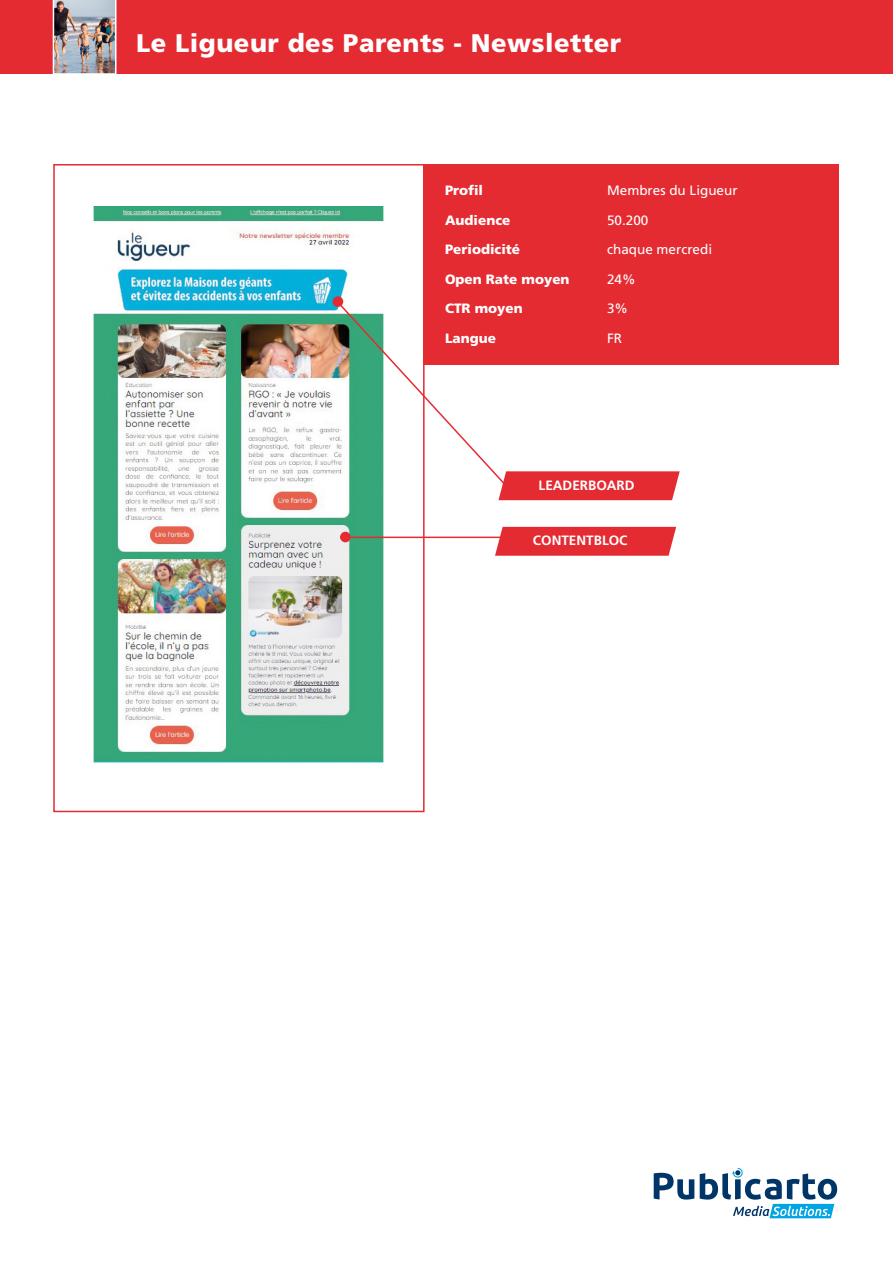
<style>
.page{position:relative;width:893px;height:1263px;background:#fff}
.page>*{position:absolute;margin:0;border:0;box-sizing:border-box;transform-origin:0 0}
.t1{font:900 25.5px "Frutiger LT Std";letter-spacing:.02em;color:#fff}
.t2{font:900 13.5px "Frutiger LT Std";color:#fff}
.t3{font:13.5px "Frutiger LT Std";color:#fff}
.t4{font:700 13.5px "Frutiger LT Std";color:#fff}
</style>
<div class="page">
<div style="left:0;top:0;width:893px;height:73px;background:#e42b32"></div>
<svg style="left:654px;top:1173px;width:40px;height:26px"></svg>
<svg style="left:700px;top:1168px;width:137px;height:50px"></svg>
<img style="left:52px;top:0;width:65px;height:74px">
<div style="left:424px;top:164px;width:415px;height:200px;background:#e42b32"></div>
<div style="left:53px;top:164px;width:372px;height:648px;border:2px solid #e42b32"></div>
<img style="left:92px;top:207px;width:293px;height:557px">
<svg style="left:495px;top:527px;width:181px;height:29px;background:#e5353c"></svg>
<hr style="left:340px;top:537px;width:166px;height:1px;background:#e42b32">
<div style="left:340px;top:532px;width:11px;height:10px;background:#e42b32;border-radius:50%"></div>
<svg style="left:337px;top:302px;width:343px;height:198px"></svg>
<div style="left:333px;top:296px;width:10px;height:11px;background:#e42b32;border-radius:50%"></div>
<p class="t1" style="left:136px;top:28px;width:487px">Le Ligueur des Parents - Newsletter</p>
<p class="t2" style="left:445px;top:183px;width:40px">Profil</p>
<p class="t3" style="left:607px;top:183px;width:132px">Membres du Ligueur</p>
<p class="t2" style="left:445px;top:212px;width:67px">Audience</p>
<p class="t3" style="left:607px;top:212px;width:43px">50.200</p>
<p class="t2" style="left:445px;top:242px;width:77px">Periodicité</p>
<p class="t3" style="left:607px;top:242px;width:107px">chaque mercredi</p>
<p class="t2" style="left:445px;top:271px;width:126px">Open Rate moyen</p>
<p class="t3" style="left:607px;top:271px;width:30px">24%</p>
<p class="t2" style="left:445px;top:301px;width:79px">CTR moyen</p>
<p class="t3" style="left:607px;top:301px;width:23px">3%</p>
<p class="t2" style="left:445px;top:330px;width:53px">Langue</p>
<p class="t3" style="left:607px;top:330px;width:16px">FR</p>
<p class="t4" style="left:539px;top:478px;width:97px">LEADERBOARD</p>
<p class="t4" style="left:533px;top:532px;width:96px">CONTENTBLOC</p>
</div>
